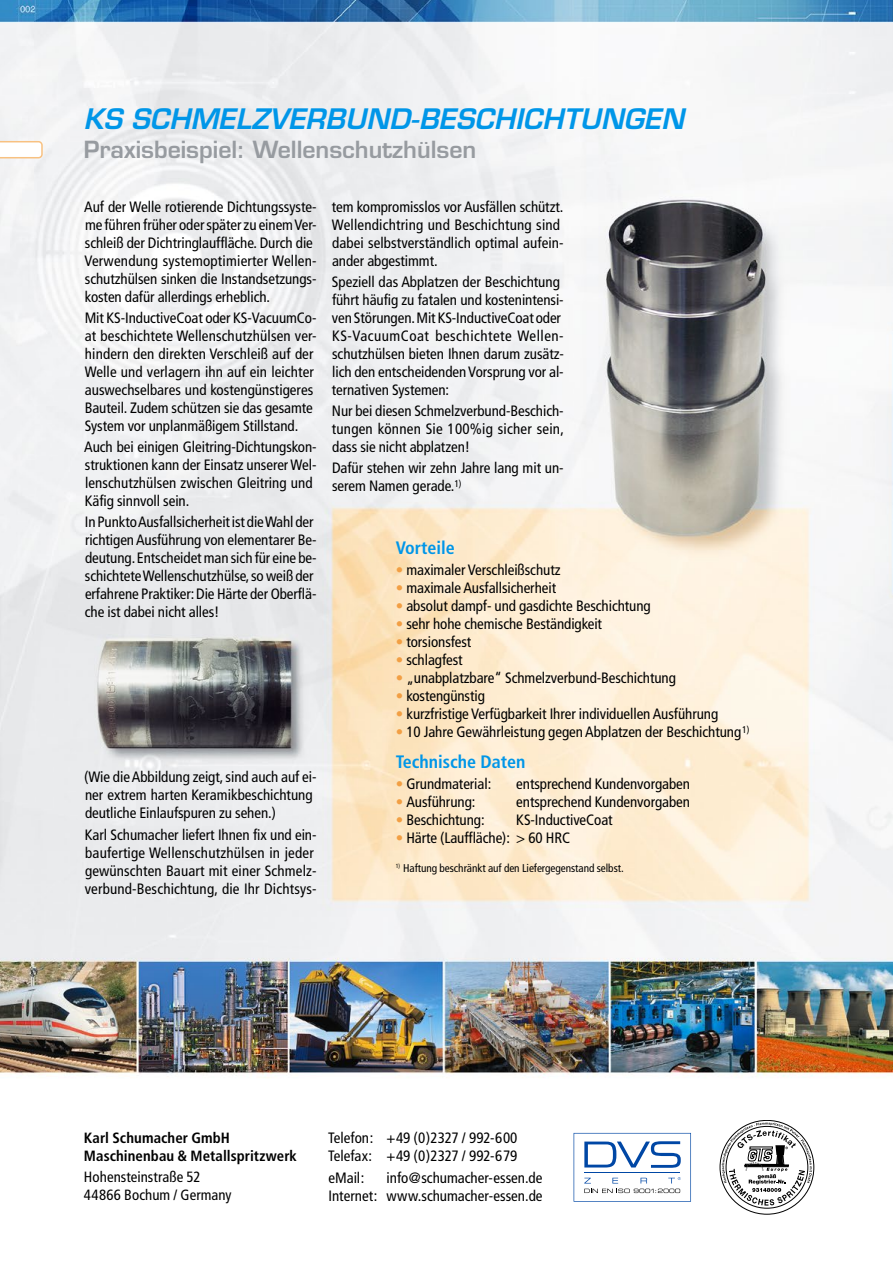
<style>
.page{position:relative;width:893px;height:1263px;background:#fff}
.page>*{position:absolute;margin:0;border:0;box-sizing:border-box;transform-origin:0 0}
.t1{font:italic 600 27.6px "Eurostile";letter-spacing:.005em;color:#0096e8}
.t2{font:600 23.1px "Eurostile";color:#979ba0}
.t3{font:700 condensed 18px "Frutiger";color:#0096e8}
.t4{font:condensed 15px/18px "Frutiger";letter-spacing:-.005em;color:#000}
.t5{font:700 condensed 14.85px/17.9px "Frutiger";letter-spacing:.005em;color:#000}
.t6{font:condensed 14.85px/17.9px "Frutiger";letter-spacing:.005em;color:#000}
.t7{font:condensed 11.25px "Frutiger";letter-spacing:-.005em;color:#000}
.s1{color:#f29f44}
</style>
<div class="page">
<img style="left:0;top:0;width:893px;height:1215px">
<svg style="left:0;top:141px;width:43px;height:17px"></svg>
<svg style="left:720px;top:1120px;width:94px;height:94px"></svg>
<svg style="left:574px;top:1133px;width:117px;height:69px"></svg>
<h1 class="t1" style="left:84px;top:101px;width:602px">KS SCHMELZVERBUND-BESCHICHTUNGEN</h1>
<h2 class="t2" style="left:84px;top:135px;width:394px">Praxisbeispiel: Wellenschutzhülsen</h2>
<p class="t4" style="left:84px;top:197px;width:234px">Auf der Welle rotierende Dichtungssyste&shy;me führen früher oder später zu einem Ver&shy;schleiß der Dichtringlauffläche. Durch die Verwendung systemoptimierter Wellen&shy;schutzhülsen sinken die Instandsetzungs&shy;kosten dafür allerdings erheblich.</p>
<p class="t4" style="left:85px;top:309px;width:233px">Mit KS-InductiveCoat oder KS-VacuumCo&shy;at beschichtete Wellenschutzhülsen ver&shy;hindern den direkten Verschleiß auf der Welle und verlagern ihn auf ein leichter auswechselbares und kostengünstigeres Bauteil. Zudem schützen sie das gesamte System vor unplanmäßigem Stillstand.</p>
<p class="t4" style="left:84px;top:438px;width:234px">Auch bei einigen Gleitring-Dichtungskon&shy;struktionen kann der Einsatz unserer Wel&shy;lenschutzhülsen zwischen Gleitring und Käfig sinnvoll sein.</p>
<p class="t4" style="left:85px;top:513px;width:233px">In Punkto Ausfallsicherheit ist die Wahl der richtigen Ausführung von elementarer Be&shy;deutung. Entscheidet man sich für eine be&shy;schichtete Wellenschutzhülse, so weiß der erfahrene Praktiker: Die Härte der Oberflä&shy;che ist dabei nicht alles!</p>
<p class="t4" style="left:84px;top:768px;width:234px">(Wie die Abbildung zeigt, sind auch auf ei&shy;ner extrem harten Keramikbeschichtung deutliche Einlaufspuren zu sehen.)</p>
<p class="t4" style="left:85px;top:825px;width:233px">Karl Schumacher liefert Ihnen fix und ein&shy;baufertige Wellenschutzhülsen in jeder gewünschten Bauart mit einer Schmelz&shy;verbund-Beschichtung, die Ihr Dichtsys-</p>
<p class="t4" style="left:332px;top:197px;width:233px">tem kompromisslos vor Ausfällen schützt.<br>Wellendichtring und Beschichtung sind dabei selbstverständlich optimal aufein&shy;ander abgestimmt.</p>
<p class="t4" style="left:332px;top:273px;width:234px">Speziell das Abplatzen der Beschichtung führt häufig zu fatalen und kostenintensi&shy;ven Störungen. Mit KS-InductiveCoat oder KS-VacuumCoat beschichtete Wellen&shy;schutzhülsen bieten Ihnen darum zusätz&shy;lich den entscheidenden Vorsprung vor al&shy;ternativen Systemen:</p>
<p class="t4" style="left:332px;top:402px;width:234px;text-align:justify">Nur bei diesen Schmelzverbund-Beschich&shy;tungen können Sie 100%ig sicher sein, dass sie nicht abplatzen!</p>
<p class="t4" style="left:332px;top:459px;width:233px">Dafür stehen wir zehn Jahre lang mit un&shy;serem Namen gerade.<sup>1)</sup></p>
<p class="t3" style="left:396px;top:537px;width:61px">Vorteile</p>
<p class="t4" style="left:396px;top:561px;width:166px"><span class="s1">•</span> maximaler Verschleißschutz</p>
<p class="t4" style="left:396px;top:579px;width:162px"><span class="s1">•</span> maximale Ausfallsicherheit</p>
<p class="t4" style="left:396px;top:597px;width:257px"><span class="s1">•</span> absolut dampf- und gasdichte Beschichtung</p>
<p class="t4" style="left:396px;top:615px;width:208px"><span class="s1">•</span> sehr hohe chemische Beständigkeit</p>
<p class="t4" style="left:396px;top:633px;width:77px"><span class="s1">•</span> torsionsfest</p>
<p class="t4" style="left:396px;top:651px;width:68px"><span class="s1">•</span> schlagfest</p>
<p class="t4" style="left:396px;top:669px;width:282px"><span class="s1">•</span> „unabplatzbare“ Schmelzverbund-Beschichtung</p>
<p class="t4" style="left:396px;top:687px;width:91px"><span class="s1">•</span> kostengünstig</p>
<p class="t4" style="left:396px;top:705px;width:324px"><span class="s1">•</span> kurzfristige Verfügbarkeit Ihrer individuellen Ausführung</p>
<p class="t4" style="left:396px;top:723px;width:355px"><span class="s1">•</span> 10 Jahre Gewährleistung gegen Abplatzen der Beschichtung<sup>1)</sup></p>
<p class="t3" style="left:396px;top:751px;width:131px">Technische Daten</p>
<p class="t4" style="left:396px;top:775px;width:97px"><span class="s1">•</span> Grundmaterial:</p>
<p class="t4" style="left:516px;top:775px;width:175px">entsprechend Kundenvorgaben</p>
<p class="t4" style="left:396px;top:793px;width:81px"><span class="s1">•</span> Ausführung:</p>
<p class="t4" style="left:516px;top:793px;width:175px">entsprechend Kundenvorgaben</p>
<p class="t4" style="left:396px;top:811px;width:90px"><span class="s1">•</span> Beschichtung:</p>
<p class="t4" style="left:516px;top:811px;width:98px">KS-InductiveCoat</p>
<p class="t4" style="left:396px;top:829px;width:176px"><span class="s1">•</span> Härte (Lauffläche): &gt; 60 HRC</p>
<p class="t7" style="left:396px;top:862px;width:229px"><sup>1)</sup> Haftung beschränkt auf den Liefergegenstand selbst.</p>
<p class="t5" style="left:84px;top:1129px;width:215px">Karl Schumacher GmbH<br>Maschinenbau &amp; Metallspritzwerk</p>
<p class="t6" style="left:84px;top:1168px;width:149px">Hohensteinstraße 52<br>44866 Bochum / Germany</p>
<p class="t4" style="left:328px;top:1129px;width:191px">Telefon: +49 (0)2327 / 992-600<br>Telefax: +49 (0)2327 / 992-679</p>
<p class="t4" style="left:328px;top:1168px;width:37px">eMail:</p>
<p class="t4" style="left:328px;top:1168px;width:216px;text-align:right">info@schumacher-essen.de<br>Internet: www.schumacher-essen.de</p>
</div>
